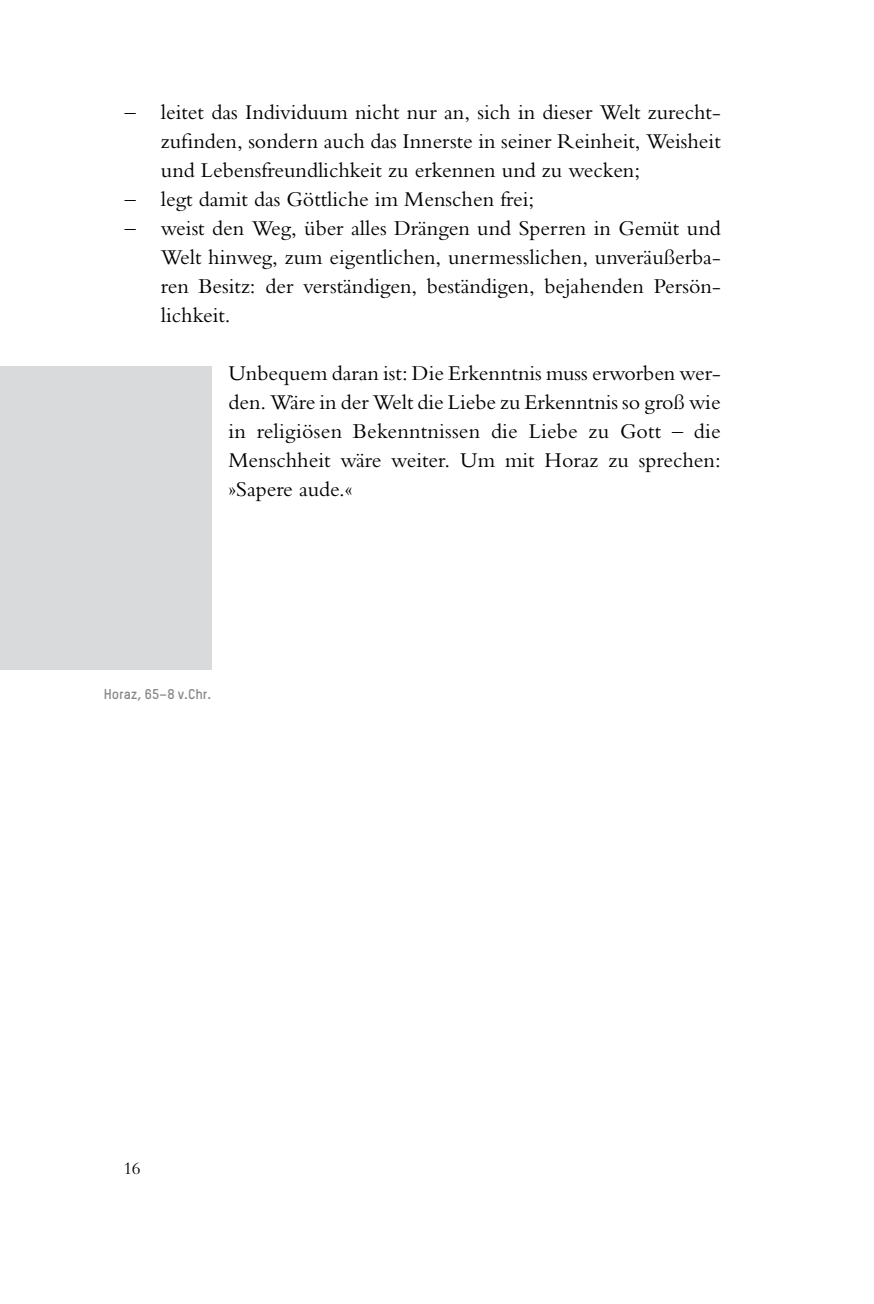
<style>
.page{position:relative;width:874px;height:1304px;background:#fff}
.page>*{position:absolute;margin:0;border:0;box-sizing:border-box;transform-origin:0 0}
.t1{font:22px/29px "Bembo MT Pro";color:#000;text-align:justify}
.t2{font:18px "Bembo Std";color:#000}
.t3{font:700 14px "TSTAR";color:#87888a}
</style>
<div class="page">
<div style="left:0;top:366px;width:211px;height:304px;background:#d9dadb"></div>
<p class="t1" style="left:161px;top:97px;width:561px;text-indent:-36px">– leitet das Individuum nicht nur an, sich in dieser Welt zurecht&shy;zufinden, sondern auch das Innerste in seiner Reinheit, Weisheit und Lebensfreundlichkeit zu erkennen und zu wecken;</p>
<p class="t1" style="left:125px;top:184px;width:411px">– legt damit das Göttliche im Menschen frei;</p>
<p class="t1" style="left:161px;top:213px;width:561px;text-indent:-36px">– weist den Weg, über alles Drängen und Sperren in Gemüt und Welt hinweg, zum eigentlichen, unermesslichen, unveräußerba&shy;ren Besitz: der verständigen, beständigen, bejahenden Persön&shy;lichkeit.</p>
<p class="t1" style="left:228px;top:358px;width:493px">Unbequem daran ist: Die Erkenntnis muss erworben wer&shy;den. Wäre in der Welt die Liebe zu Erkenntnis so groß wie in religiösen Bekenntnissen die Liebe zu Gott – die Menschheit wäre weiter. Um mit Horaz zu sprechen: »Sapere aude.«</p>
<p class="t3" style="left:104px;top:685px;width:109px">Horaz, 65–8 v.Chr.</p>
<p class="t2" style="left:125px;top:1158px;width:17px">16</p>
</div>
